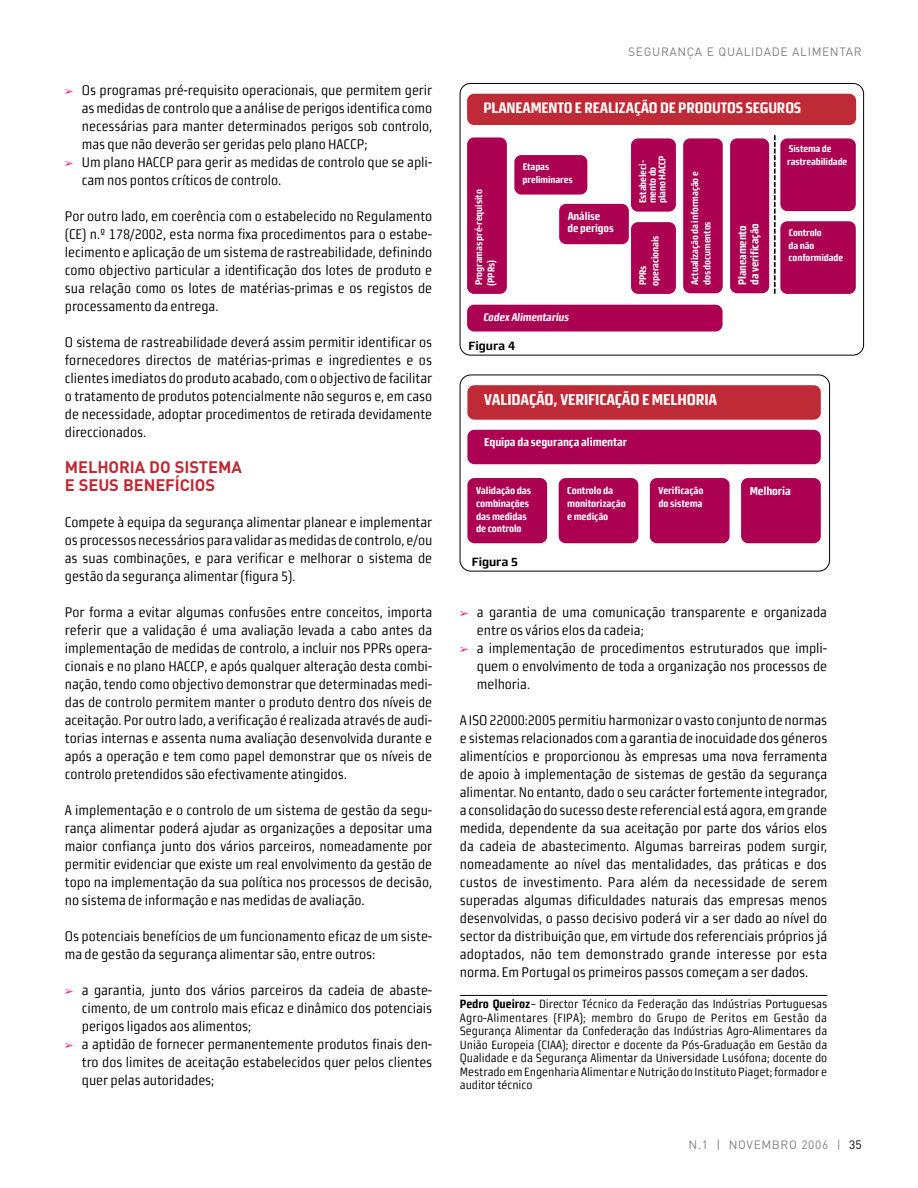
<style>
.page{position:relative;width:918px;height:1188px;background:#fff}
.page>*{position:absolute;margin:0;border:0;box-sizing:border-box;transform-origin:0 0}
.t1{font:700 16.5px/18px "DIN";letter-spacing:-.005em;color:#be2b36}
.t2{font:700 15.75px "Morgan Sn Cn Lining";letter-spacing:-.01em;color:#fff}
.t3{font:700 15.15px "Morgan Sn Cn Lining";letter-spacing:-.01em;color:#fff}
.t4{font:13.95px/18px "Morgan Sn Cn Lining";letter-spacing:-.005em;color:#000;text-align:justify}
.t5{font:12px/13.5px "Morgan Sn Cn Lining";letter-spacing:-.005em;color:#000;text-align:justify}
.t6{font:12px "DIN";letter-spacing:.05em;color:#808080}
.t7{font:700 12px "Morgan Sn Lining";letter-spacing:-.005em;color:#000}
.t8{font:700 11.55px "Morgan Sn Cn Lining";letter-spacing:-.01em;color:#fff}
.t9{font:700 11.1px/12.5px "Morgan Sn Cn Lining";letter-spacing:-.01em;color:#fff}
.t10{font:italic 700 11.1px "Morgan Sn Cn Lining";letter-spacing:-.01em;color:#fff}
.t11{font:700 10.05px/12.9px "Morgan Sn Cn Lining";letter-spacing:-.01em;color:#fff}
.t12{font:700 9.6px/12.5px "Morgan Sn Cn Lining";letter-spacing:-.01em;color:#fff}
.s1{color:#ed028c}
.s2{font-weight:700}
.s3{color:#000}
</style>
<div class="page">
<hr style="left:460px;top:995px;width:367px;height:1px;background:#000">
<div style="left:460px;top:83px;width:404px;height:272px;border:1px solid #000;border-radius:10px"></div>
<div style="left:460px;top:375px;width:370px;height:196px;border:1px solid #000;border-radius:11px"></div>
<div style="left:780px;top:138px;width:76px;height:73px;background:#ac0153;border-radius:7px"></div>
<div style="left:467px;top:94px;width:389px;height:31px;background:#be2b36;border-radius:7px"></div>
<div style="left:780px;top:221px;width:76px;height:73px;background:#ac0153;border-radius:7px"></div>
<div style="left:467px;top:430px;width:354px;height:34px;background:#ac0153;border-radius:7px"></div>
<div style="left:467px;top:385px;width:354px;height:35px;background:#be2b36;border-radius:7px"></div>
<div style="left:467px;top:305px;width:256px;height:27px;background:#ac0153;border-radius:7px"></div>
<div style="left:514px;top:155px;width:73px;height:40px;background:#ac0153;border-radius:7px"></div>
<div style="left:559px;top:204px;width:70px;height:40px;background:#ac0153;border-radius:7px"></div>
<div style="left:467px;top:137px;width:40px;height:157px;background:#ac0153;border-radius:7px"></div>
<div style="left:730px;top:138px;width:39px;height:155px;background:#ac0153;border-radius:7px"></div>
<div style="left:631px;top:138px;width:45px;height:74px;background:#ac0153;border-radius:7px"></div>
<div style="left:631px;top:222px;width:45px;height:72px;background:#ac0153;border-radius:7px"></div>
<div style="left:467px;top:478px;width:80px;height:65px;background:#ac0153;border-radius:7px"></div>
<div style="left:559px;top:478px;width:79px;height:65px;background:#ac0153;border-radius:7px"></div>
<div style="left:650px;top:478px;width:80px;height:65px;background:#ac0153;border-radius:7px"></div>
<div style="left:741px;top:478px;width:80px;height:65px;background:#ac0153;border-radius:7px"></div>
<div style="left:683px;top:138px;width:40px;height:155px;background:#ac0153;border-radius:7px"></div>
<svg style="left:774px;top:135px;width:2px;height:159px"></svg>
<p class="t4" style="left:82px;top:82px;width:352px;text-indent:-17px"><span class="s1">➢</span> Os programas pré-requisito operacionais, que permitem gerir as medidas de controlo que a análise de perigos identifica como necessárias para manter determinados perigos sob controlo, mas que não deverão ser geridas pelo plano HACCP;</p>
<p class="t4" style="left:82px;top:154px;width:352px;text-indent:-17px"><span class="s1">➢</span> Um plano HACCP para gerir as medidas de controlo que se apli&shy;cam nos pontos críticos de controlo.</p>
<p class="t4" style="left:65px;top:208px;width:369px">Por outro lado, em coerência com o estabelecido no Regulamento (CE) n.º 178/2002, esta norma fixa procedimentos para o estabe&shy;lecimento e aplicação de um sistema de rastreabilidade, definindo como objectivo particular a identificação dos lotes de produto e sua relação como os lotes de matérias-primas e os registos de processamento da entrega.</p>
<p class="t4" style="left:65px;top:334px;width:369px">O sistema de rastreabilidade deverá assim permitir identificar os fornecedores directos de matérias-primas e ingredientes e os clientes imediatos do produto acabado, com o objectivo de facilitar o tratamento de produtos potencialmente não seguros e, em caso de necessidade, adoptar procedimentos de retirada devidamente direccionados.</p>
<p class="t1" style="left:65px;top:460px;width:179px">MELHORIA DO SISTEMA<br>E SEUS BENEFÍCIOS</p>
<p class="t4" style="left:65px;top:514px;width:369px">Compete à equipa da segurança alimentar planear e implementar os processos necessários para validar as medidas de controlo, e/ou as suas combinações, e para verificar e melhorar o sistema de gestão da segurança alimentar (figura 5).</p>
<p class="t4" style="left:65px;top:604px;width:369px">Por forma a evitar algumas confusões entre conceitos, importa referir que a validação é uma avaliação levada a cabo antes da implementação de medidas de controlo, a incluir nos PPRs opera&shy;cionais e no plano HACCP, e após qualquer alteração desta combi&shy;nação, tendo como objectivo demonstrar que determinadas medi&shy;das de controlo permitem manter o produto dentro dos níveis de aceitação. Por outro lado, a verificação é realizada através de audi&shy;torias internas e assenta numa avaliação desenvolvida durante e após a operação e tem como papel demonstrar que os níveis de controlo pretendidos são efectivamente atingidos.</p>
<p class="t4" style="left:65px;top:802px;width:369px">A implementação e o controlo de um sistema de gestão da segu&shy;rança alimentar poderá ajudar as organizações a depositar uma maior confiança junto dos vários parceiros, nomeadamente por permitir evidenciar que existe um real envolvimento da gestão de topo na implementação da sua política nos processos de decisão, no sistema de informação e nas medidas de avaliação.</p>
<p class="t4" style="left:65px;top:928px;width:369px">Os potenciais benefícios de um funcionamento eficaz de um siste&shy;ma de gestão da segurança alimentar são, entre outros:</p>
<p class="t4" style="left:82px;top:982px;width:352px;text-indent:-17px"><span class="s1">➢</span> a garantia, junto dos vários parceiros da cadeia de abaste&shy;cimento, de um controlo mais eficaz e dinâmico dos potenciais perigos ligados aos alimentos;</p>
<p class="t4" style="left:82px;top:1036px;width:352px;text-indent:-17px"><span class="s1">➢</span> a aptidão de fornecer permanentemente produtos finais den&shy;tro dos limites de aceitação estabelecidos quer pelos clientes quer pelas autoridades;</p>
<p class="t6" style="left:628px;top:47px;width:235px">SEGURANÇA E QUALIDADE ALIMENTAR</p>
<p class="t3" style="left:483px;top:102px;width:319px">PLANEAMENTO E REALIZAÇÃO DE PRODUTOS SEGUROS</p>
<p class="t12" style="left:474px;top:286px;width:98px;rotate:-90deg">Programas pré-requisito (PPRs)</p>
<p class="t12" style="left:523px;top:162px;width:51px">Etapas preliminares</p>
<p class="t9" style="left:567px;top:211px;width:48px">Análise de perigos</p>
<p class="t10" style="left:483px;top:313px;width:87px">Codex Alimentarius</p>
<p class="t7" style="left:468px;top:342px;width:48px">Figura 4</p>
<p class="t12" style="left:639px;top:203px;width:50px;line-height:9.6px;rotate:-90deg">Estabeleci&shy;mento do plano HACCP</p>
<p class="t12" style="left:638px;top:286px;width:52px;rotate:-90deg">PPRs operacionais</p>
<p class="t12" style="left:690px;top:285px;width:115px;rotate:-90deg">Actualização da informação e dos documentos</p>
<p class="t2" style="left:484px;top:394px;width:235px">VALIDAÇÃO, VERIFICAÇÃO E MELHORIA</p>
<p class="t8" style="left:484px;top:438px;width:144px">Equipa da segurança alimentar</p>
<p class="t9" style="left:737px;top:285px;width:63px;rotate:-90deg">Planeamento da verificação</p>
<p class="t12" style="left:787px;top:144px;width:62px">Sistema de rastreabilidade</p>
<p class="t12" style="left:789px;top:228px;width:56px">Controlo<br>da não conformidade</p>
<p class="t11" style="left:476px;top:485px;width:57px">Validação das combinações das medidas de controlo</p>
<p class="t11" style="left:567px;top:485px;width:60px">Controlo da monitorização e medição</p>
<p class="t11" style="left:658px;top:485px;width:47px">Verificação do sistema</p>
<p class="t8" style="left:750px;top:486px;width:43px">Melhoria</p>
<p class="t7" style="left:472px;top:557px;width:48px">Figura 5</p>
<p class="t4" style="left:477px;top:604px;width:352px;text-indent:-17px"><span class="s1">➢</span> a garantia de uma comunicação transparente e organizada entre os vários elos da cadeia;</p>
<p class="t4" style="left:477px;top:640px;width:352px;text-indent:-17px"><span class="s1">➢</span> a implementação de procedimentos estruturados que impli&shy;quem o envolvimento de toda a organização nos processos de melhoria.</p>
<p class="t4" style="left:460px;top:712px;width:369px">A ISO 22000:2005 permitiu harmonizar o vasto conjunto de normas e sistemas relacionados com a garantia de inocuidade dos géneros alimentícios e proporcionou às empresas uma nova ferramenta de apoio à implementação de sistemas de gestão da segurança alimentar. No entanto, dado o seu carácter fortemente integrador, a consolidação do sucesso deste referencial está agora, em grande medida, dependente da sua aceitação por parte dos vários elos da cadeia de abastecimento. Algumas barreiras podem surgir, nomeadamente ao nível das mentalidades, das práticas e dos custos de investimento. Para além da necessidade de serem superadas algumas dificuldades naturais das empresas menos desenvolvidas, o passo decisivo poderá vir a ser dado ao nível do sector da distribuição que, em virtude dos referenciais próprios já adoptados, não tem demonstrado grande interesse por esta norma. Em Portugal os primeiros passos começam a ser dados.</p>
<p class="t5" style="left:460px;top:999px;width:369px"><span class="s2">Pedro Queiroz</span>– Director Técnico da Federação das Indústrias Portuguesas Agro-Alimentares (FIPA); membro do Grupo de Peritos em Gestão da Segurança Alimentar da Confederação das Indústrias Agro-Alimentares da União Europeia (CIAA); director e docente da Pós-Graduação em Gestão da Qualidade e da Segurança Alimentar da Universidade Lusófona; docente do Mestrado em Engenharia Alimentar e Nutrição do Instituto Piaget; formador e auditor técnico</p>
<p class="t6" style="left:688px;top:1140px;width:175px">N.1 | NOVEMBRO 2006 | <span class="s3">35</span></p>
</div>
